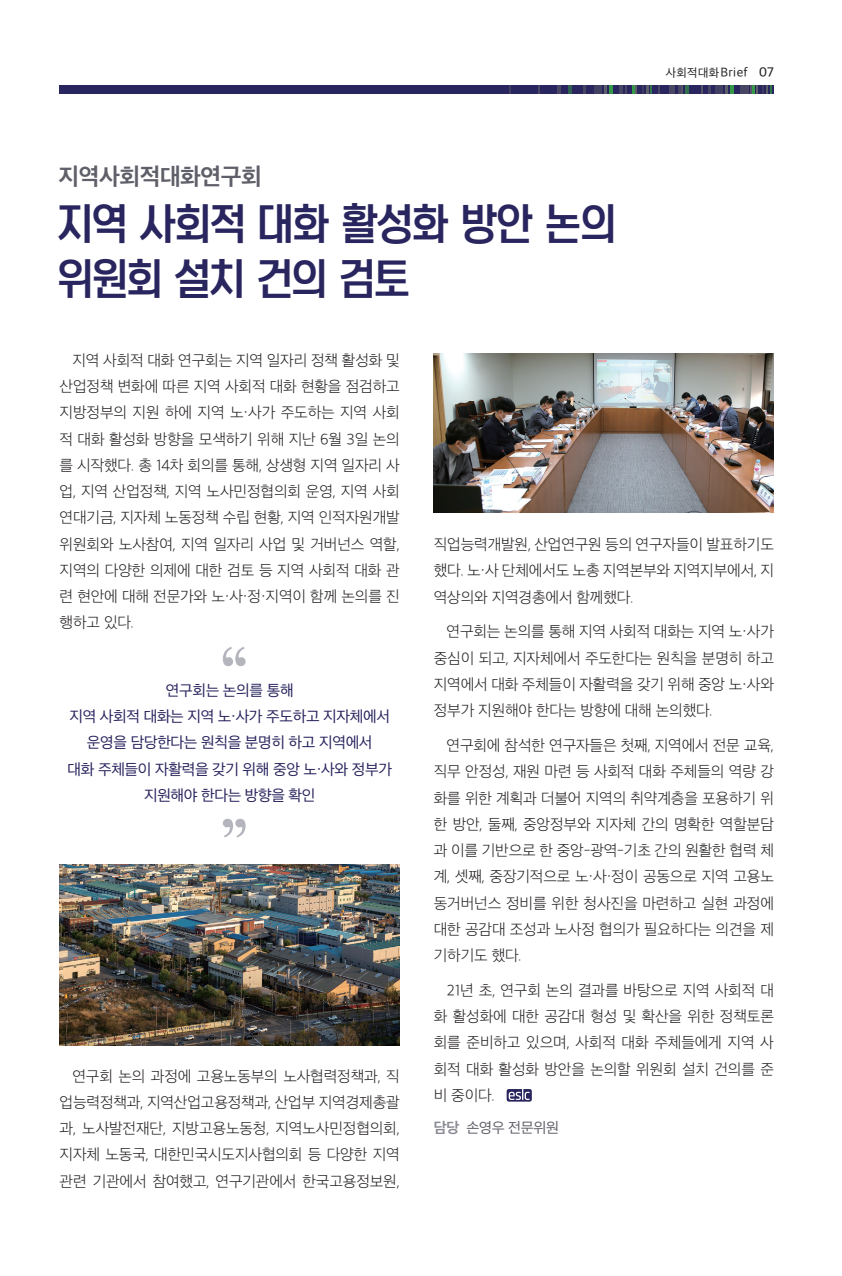
<style>
.page{position:relative;width:842px;height:1276px;background:#fff}
.page>*{position:absolute;margin:0;border:0;box-sizing:border-box;transform-origin:0 0}
.t1{font:43.5px "Yoon Meolijeongche 2 M";color:#29255e}
.t2{font:700 24px "Apple SD Gothic Neo";letter-spacing:-.02em;color:#5f5f69}
.위원회활동_본문{font:200 15.75px/26.2px "Apple SD Gothic Neo";letter-spacing:-.01em;color:#231f20;text-align:justify}
.위원회동정_본문{font:15.75px "Apple SD Gothic Neo";letter-spacing:-.02em;color:#29255e}
.발족취지_본문{font:15px "Apple SD Gothic Neo";letter-spacing:-.02em;color:#5f5f69}
.t3{font:12px "Apple SD Gothic Neo";letter-spacing:.03em;color:#231f20}
.s1{font-size:13.05px}
.s2{font-weight:500;font-size:13.5px}
.s3{font-weight:700;color:#898a93}
</style>
<div class="page">
<div style="left:60px;top:85px;width:714px;height:9px;background:#29255e"></div>
<div style="left:715px;top:85px;width:8px;height:9px;background:#424063"></div>
<div style="left:595px;top:85px;width:7px;height:9px;background:#424063"></div>
<svg style="left:709px;top:85px;width:2px;height:9px"></svg>
<svg style="left:583px;top:85px;width:3px;height:9px"></svg>
<div style="left:740px;top:85px;width:5px;height:9px;background:#474564"></div>
<svg style="left:725px;top:85px;width:9px;height:9px"></svg>
<svg style="left:604px;top:85px;width:9px;height:9px"></svg>
<svg style="left:678px;top:85px;width:10px;height:9px"></svg>
<svg style="left:569px;top:85px;width:3px;height:9px"></svg>
<div style="left:669px;top:85px;width:6px;height:9px;background:#494764"></div>
<svg style="left:557px;top:85px;width:4px;height:9px"></svg>
<svg style="left:746px;top:85px;width:25px;height:9px"></svg>
<svg style="left:619px;top:85px;width:32px;height:9px"></svg>
<svg style="left:223px;top:647px;width:23px;height:19px"></svg>
<svg style="left:223px;top:819px;width:23px;height:18px"></svg>
<svg style="left:507px;top:1089px;width:25px;height:12px"></svg>
<svg style="left:509px;top:1089px;width:21px;height:11px"></svg>
<img style="left:434px;top:354px;width:340px;height:159px">
<img style="left:60px;top:864px;width:340px;height:181px">
<p class="t2" style="left:59px;top:164px;width:205px">지역사회적대화연구회</p>
<p class="t1" style="left:58px;top:197px;width:559px">지역 사회적 대화 활성화 방안 논의</p>
<p class="t1" style="left:58px;top:252px;width:353px">위원회 설치 건의 검토</p>
<p class="t3" style="left:666px;top:66px;width:110px">사회적대화<span class="s1">Brief</span> <span class="s2">07</span></p>
<p class="위원회활동_본문" style="left:60px;top:348px;width:342px;text-indent:13px">지역 사회적 대화 연구회는 지역 일자리 정책 활성화 및 산업정책 변화에 따른 지역 사회적 대화 현황을 점검하고 지방정부의 지원 하에 지역 노·사가 주도하는 지역 사회 적 대화 활성화 방향을 모색하기 위해 지난 6월 3일 논의 를 시작했다. 총 14차 회의를 통해, 상생형 지역 일자리 사 업, 지역 산업정책, 지역 노사민정협의회 운영, 지역 사회 연대기금, 지자체 노동정책 수립 현황, 지역 인적자원개발 위원회와 노사참여, 지역 일자리 사업 및 거버넌스 역할, 지역의 다양한 의제에 대한 검토 등 지역 사회적 대화 관 련 현안에 대해 전문가와 노·사·정·지역이 함께 논의를 진 행하고 있다.</p>
<p class="위원회동정_본문" style="left:166px;top:681px;width:129px">연구회는 논의를 통해</p>
<p class="위원회동정_본문" style="left:69px;top:708px;width:322px">지역 사회적 대화는 지역 노·사가 주도하고 지자체에서</p>
<p class="위원회동정_본문" style="left:87px;top:734px;width:287px">운영을 담당한다는 원칙을 분명히 하고 지역에서</p>
<p class="위원회동정_본문" style="left:68px;top:760px;width:326px">대화 주체들이 자활력을 갖기 위해 중앙 노·사와 정부가</p>
<p class="위원회동정_본문" style="left:144px;top:786px;width:173px">지원해야 한다는 방향을 확인</p>
<p class="위원회활동_본문" style="left:60px;top:1063px;width:342px;text-indent:13px">연구회 논의 과정에 고용노동부의 노사협력정책과, 직 업능력정책과, 지역산업고용정책과, 산업부 지역경제총괄 과, 노사발전재단, 지방고용노동청, 지역노사민정협의회, 지자체 노동국, 대한민국시도지사협의회 등 다양한 지역 관련 기관에서 참여했고, 연구기관에서 한국고용정보원,</p>
<p class="위원회활동_본문" style="left:434px;top:532px;width:342px">직업능력개발원, 산업연구원 등의 연구자들이 발표하기도 했다. 노·사 단체에서도 노총 지역본부와 지역지부에서, 지 역상의와 지역경총에서 함께했다.</p>
<p class="위원회활동_본문" style="left:434px;top:619px;width:342px;text-indent:13px">연구회는 논의를 통해 지역 사회적 대화는 지역 노·사가 중심이 되고, 지자체에서 주도한다는 원칙을 분명히 하고 지역에서 대화 주체들이 자활력을 갖기 위해 중앙 노·사와 정부가 지원해야 한다는 방향에 대해 논의했다.</p>
<p class="위원회활동_본문" style="left:434px;top:733px;width:342px;text-indent:13px">연구회에 참석한 연구자들은 첫째, 지역에서 전문 교육, 직무 안정성, 재원 마련 등 사회적 대화 주체들의 역량 강 화를 위한 계획과 더불어 지역의 취약계층을 포용하기 위 한 방안, 둘째, 중앙정부와 지자체 간의 명확한 역할분담 과 이를 기반으로 한 중앙-광역-기초 간의 원활한 협력 체 계, 셋째, 중장기적으로 노·사·정이 공동으로 지역 고용노 동거버넌스 정비를 위한 청사진을 마련하고 실현 과정에 대한 공감대 조성과 노사정 협의가 필요하다는 의견을 제 기하기도 했다.</p>
<p class="위원회활동_본문" style="left:434px;top:978px;width:342px;text-indent:13px">21년 초, 연구회 논의 결과를 바탕으로 지역 사회적 대 화 활성화에 대한 공감대 형성 및 확산을 위한 정책토론 회를 준비하고 있으며, 사회적 대화 주체들에게 지역 사 회적 대화 활성화 방안을 논의할 위원회 설치 건의를 준 비 중이다.</p>
<p class="발족취지_본문" style="left:434px;top:1119px;width:127px"><span class="s3">담당</span> 손영우 전문위원</p>
</div>
